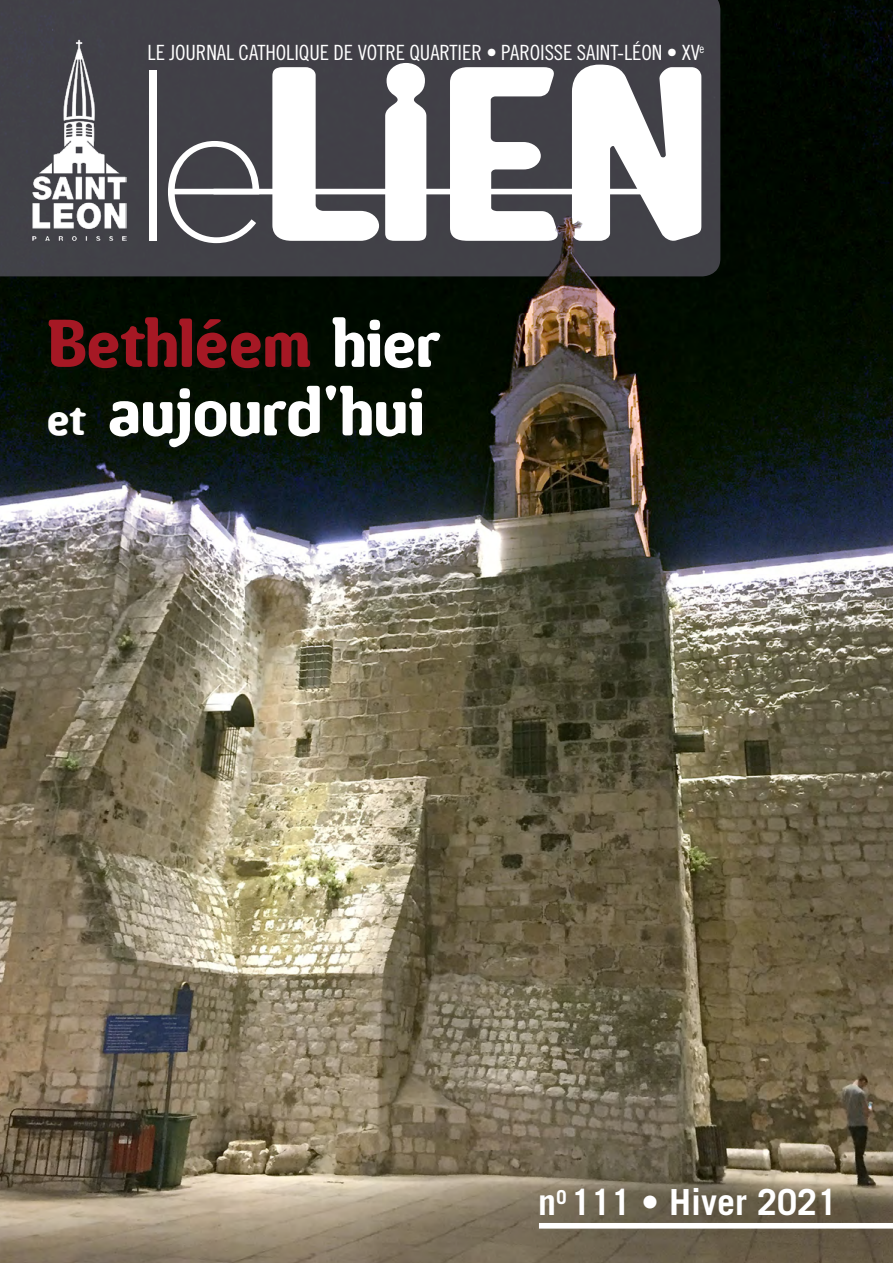
<style>
.page{position:relative;width:893px;height:1263px;background:#fff}
.page>*{position:absolute;margin:0;border:0;box-sizing:border-box;transform-origin:0 0}
.t1{font:700 234px "Amoebia";color:#fff}
.t2{font:63.6px/68.6px "Amoebia Drop";color:#fff}
.t3{font:700 36px "Trade Gothic";color:#fff}
.t4{font:21px "Trade Gothic Cond Eighteen";letter-spacing:-.005em;color:#fff}
.s1{font-family:"Gotham";font-weight:200}
.s2{font-family:"Gotham";font-weight:200;font-size:193.5px}
.s3{color:#a51824}
.s4{font-size:42.6px}
</style>
<div class="page">
<img style="left:0;top:0;width:893px;height:1263px">
<div style="left:52px;top:320px;width:392px;height:131px;background:#050f02"></div>
<div style="left:539px;top:1223px;width:354px;height:5px;background:#fff"></div>
<div style="left:0;top:0;width:720px;height:276px;background:#414047"></div>
<div style="left:214px;top:189px;width:471px;height:5px;background:#fff"></div>
<img style="left:32px;top:38px;width:94px;height:204px">
<img style="left:519px;top:215px;width:96px;height:98px">
<p class="t4" style="left:148px;top:40px;width:558px">LE JOURNAL CATHOLIQUE DE VOTRE QUARTIER • PAROISSE SAINT-LÉON • XV<sup>e</sup></p>
<h1 class="t1" style="left:126px;top:31px;width:587px"><span class="s1">l</span><span class="s2">e</span>LIEN</h1>
<h2 class="t2" style="left:47px;top:311px;width:395px"><span class="s3">Bethléem</span> hier <span class="s4">et</span> aujourd'hui</h2>
<h3 class="t3" style="left:538px;top:1180px;width:301px">n<sup>O</sup> 111 • Hiver 2021</h3>
</div>
